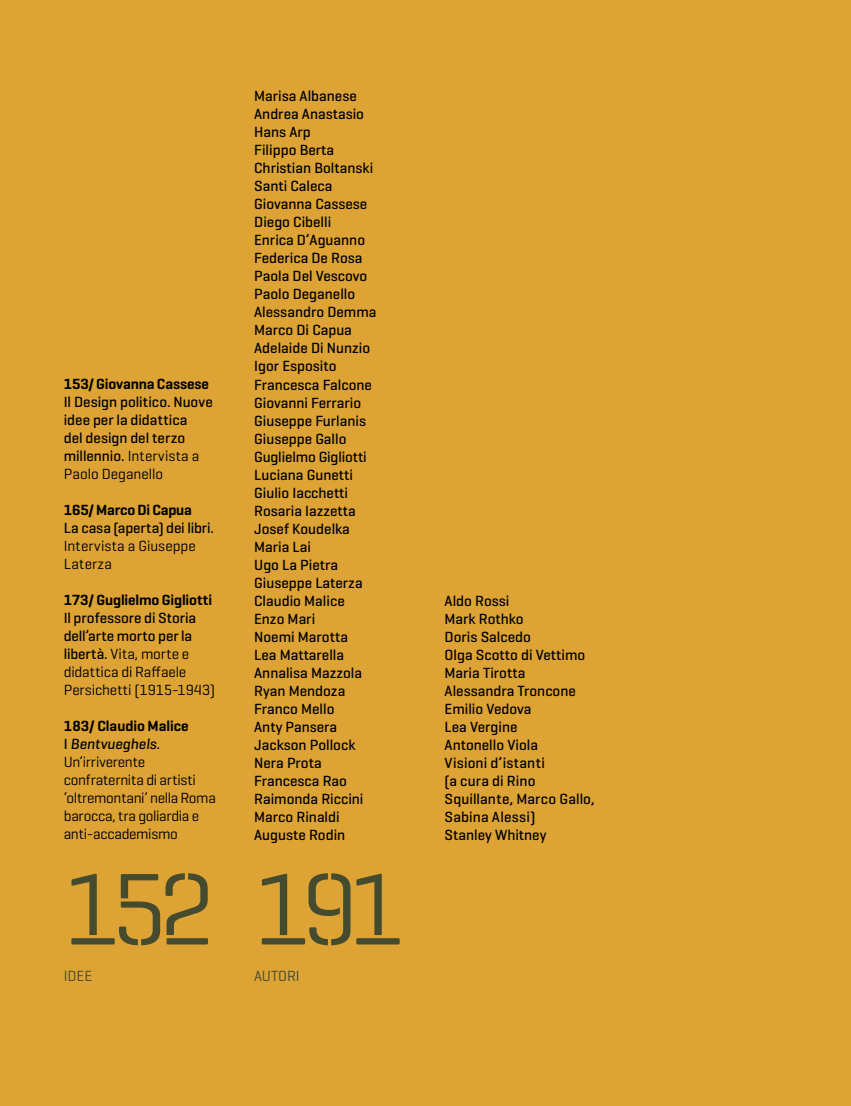
<style>
.page{position:relative;width:851px;height:1106px;background:#fff}
.page>*{position:absolute;margin:0;border:0;box-sizing:border-box;transform-origin:0 0}
.t1{font:103.5px "Geogrotesque Stencil B";letter-spacing:-.085em;color:#444b2f}
.t2{font:500 15px/18px "Geogrotesque";color:#000}
.t3{font:15px/18px "Geogrotesque";letter-spacing:-.01em;color:#000}
.t4{font:600 15px "Geogrotesque";letter-spacing:-.01em;color:#000}
.t5{font:15px/18px "Geogrotesque";letter-spacing:.01em;color:#000}
.t6{font:15px "Geogrotesque";color:#444b2f}
.s1{font-weight:400}
.s2{font-weight:500}
.s3{font-weight:600}
.s4{font-weight:500;font-style:italic}
</style>
<div class="page">
<div style="left:0;top:0;width:850px;height:1106px;background:#dda334"></div>
<p class="t2" style="left:254px;top:87px;width:124px">Marisa Albanese<br>Andrea Anastasio<br>Hans Arp<br>Filippo Berta<br>Christian Boltanski<br>Santi Caleca<br>Giovanna Cassese<br>Diego Cibelli<br>Enrica D’Aguanno<br>Federica De Rosa<br>Paola Del Vescovo<br>Paolo Deganello<br>Alessandro Demma<br>Marco Di Capua<br>Adelaide Di Nunzio<br>Igor Esposito<br>Francesca Falcone<br>Giovanni Ferrario<br>Giuseppe Furlanis<br>Giuseppe Gallo<br>Guglielmo Gigliotti<br>Luciana Gunetti<br>Giulio Iacchetti<br>Rosaria Iazzetta<br>Josef Koudelka<br>Maria Lai<br>Ugo La Pietra<br>Giuseppe Laterza<br>Claudio Malice<br>Enzo Mari<br>Noemi Marotta<br>Lea Mattarella<br>Annalisa Mazzola<br>Ryan Mendoza<br>Franco Mello<br>Anty Pansera<br>Jackson Pollock<br>Nera Prota<br>Francesca Rao<br>Raimonda Riccini<br>Marco Rinaldi<br>Auguste Rodin</p>
<p class="t4" style="left:64px;top:375px;width:147px">153/ Giovanna Cassese</p>
<p class="t2" style="left:64px;top:393px;width:150px">Il Design politico. Nuove idee per la didattica<br>del design del terzo millennio. <span class="s1">Intervista a<br>Paolo Deganello</span></p>
<p class="t4" style="left:64px;top:501px;width:129px">165/ Marco Di Capua</p>
<p class="t2" style="left:64px;top:519px;width:152px">La casa (aperta) dei libri.</p>
<p class="t5" style="left:64px;top:537px;width:133px">Intervista a Giuseppe<br>Laterza</p>
<p class="t4" style="left:64px;top:591px;width:150px">173/ Guglielmo Gigliotti</p>
<p class="t3" style="left:64px;top:609px;width:153px"><span class="s2">Il professore di Storia dell’arte morto per la libertà.</span> Vita, morte e didattica di Raffaele<br>Persichetti (1915-1943)</p>
<p class="t3" style="left:64px;top:717px;width:153px"><span class="s3">183/ Claudio Malice<br></span><span class="s2">I</span> <span class="s4">Bentvueghels.<br></span>Un’irriverente confraternita di artisti ‘oltremontani’ nella Roma barocca, tra goliardia e anti-accademismo</p>
<h1 class="t1" style="left:64px;top:844px;width:342px">152 191</h1>
<p class="t6" style="left:64px;top:966px;width:30px">IDEE</p>
<p class="t6" style="left:254px;top:966px;width:47px">AUTORI</p>
<p class="t2" style="left:444px;top:591px;width:152px">Aldo Rossi<br>Mark Rothko<br>Doris Salcedo<br>Olga Scotto di Vettimo<br>Maria Tirotta<br>Alessandra Troncone<br>Emilio Vedova<br>Lea Vergine<br>Antonello Viola<br>Visioni d’istanti<br>(a cura di Rino<br>Squillante, Marco Gallo,<br>Sabina Alessi)<br>Stanley Whitney</p>
</div>
